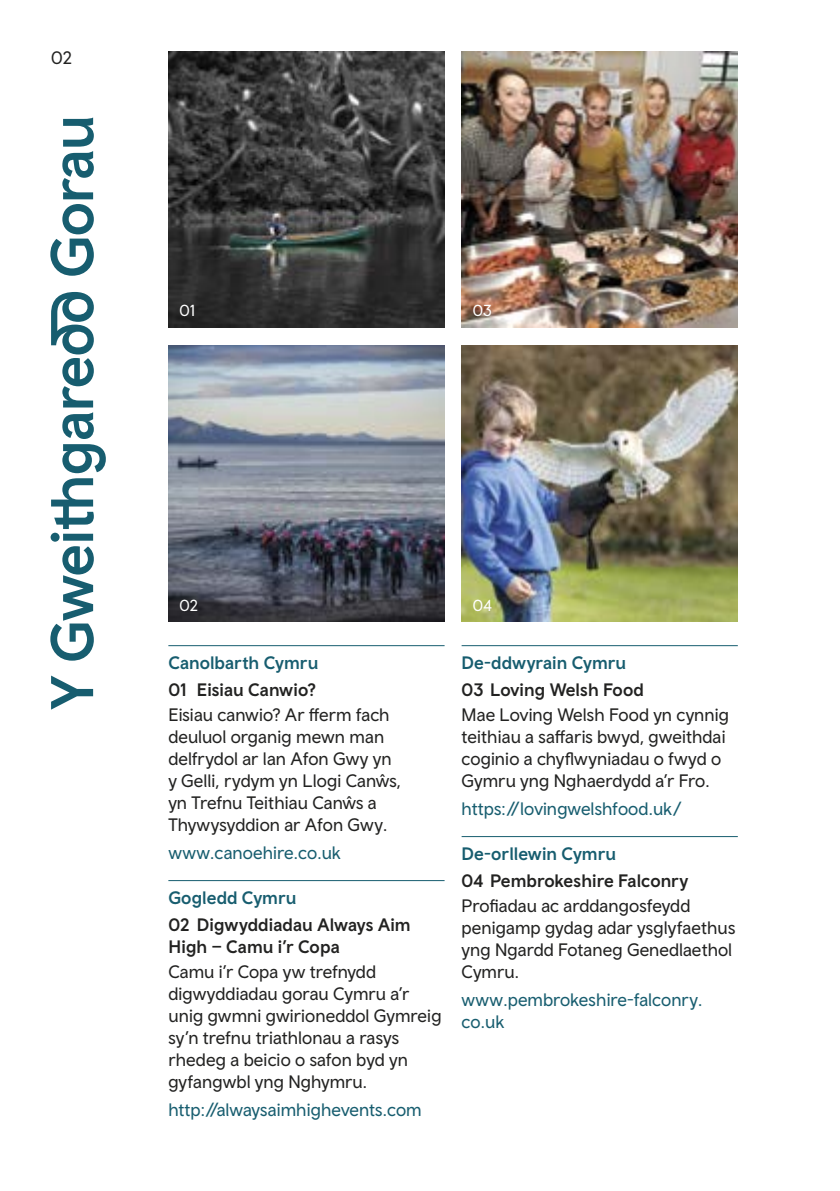
<style>
.page{position:relative;width:840px;height:1191px;background:#fff}
.page>*{position:absolute;margin:0;border:0;box-sizing:border-box;transform-origin:0 0}
.t1{font:500 60px "Wales Sans Headline";letter-spacing:-.015em;color:#175d6f}
.Body_Copy{font:18px/22px "Wales Sans Body";letter-spacing:.005em;color:#222221}
.URL{font:18px/22px "Wales Sans Body";color:#175d6f}
.Bold_Sub_Head{font:500 18px/22px "Wales Sans Body";color:#222221}
.Sub_Head{font:500 18px "Wales Sans Body";letter-spacing:.005em;color:#175d6f}
.t2{font:16px "Wales Sans Body";letter-spacing:.005em;color:#fff}
</style>
<div class="page">
<img style="left:168px;top:51px;width:276px;height:276px">
<img style="left:461px;top:51px;width:276px;height:276px">
<img style="left:168px;top:346px;width:276px;height:276px">
<img style="left:461px;top:346px;width:276px;height:276px">
<hr style="left:168px;top:645px;width:276px;height:1px;background:#175d6f">
<hr style="left:168px;top:880px;width:276px;height:1px;background:#175d6f">
<hr style="left:461px;top:645px;width:276px;height:1px;background:#175d6f">
<hr style="left:461px;top:836px;width:276px;height:1px;background:#175d6f">
<p class="Body_Copy" style="left:51px;top:46px;width:22px">02</p>
<p class="t1" style="left:36px;top:710px;width:596px;rotate:-90deg">Y Gweithgaredd Gorau</p>
<p class="t2" style="left:179px;top:300px;width:17px">01</p>
<p class="t2" style="left:472px;top:300px;width:21px">03</p>
<p class="t2" style="left:179px;top:595px;width:20px">02</p>
<p class="Sub_Head" style="left:168px;top:651px;width:151px">Canolbarth Cymru</p>
<p class="Bold_Sub_Head" style="left:168px;top:678px;width:149px">01 Eisiau Canwio?</p>
<p class="Body_Copy" style="left:168px;top:703px;width:234px">Eisiau canwio? Ar fferm fach deuluol organig mewn man delfrydol ar lan Afon Gwy yn y Gelli, rydym yn Llogi Canŵs, yn Trefnu Teithiau Canŵs a<br>Thywysyddion ar Afon Gwy.</p>
<p class="URL" style="left:168px;top:841px;width:174px">www.canoehire.co.uk</p>
<p class="Sub_Head" style="left:168px;top:886px;width:129px">Gogledd Cymru</p>
<p class="Bold_Sub_Head" style="left:168px;top:913px;width:244px">02 Digwyddiadau Always Aim<br>High – Camu i’r Copa</p>
<p class="Body_Copy" style="left:168px;top:960px;width:274px">Camu i’r Copa yw trefnydd digwyddiadau gorau Cymru a’r unig gwmni gwirioneddol Gymreig sy’n trefnu triathlonau a rasys rhedeg a beicio o safon byd yn gyfangwbl yng Nghymru.</p>
<p class="URL" style="left:168px;top:1098px;width:255px">http://alwaysaimhighevents.com</p>
<p class="t2" style="left:472px;top:595px;width:20px">04</p>
<p class="Sub_Head" style="left:461px;top:651px;width:166px">De-ddwyrain Cymru</p>
<p class="Bold_Sub_Head" style="left:461px;top:678px;width:184px">03 Loving Welsh Food</p>
<p class="Body_Copy" style="left:461px;top:703px;width:269px">Mae Loving Welsh Food yn cynnig teithiau a saffaris bwyd, gweithdai coginio a chyflwyniadau o fwyd o<br>Gymru yng Nghaerdydd a’r Fro.</p>
<p class="URL" style="left:461px;top:797px;width:222px">https://lovingwelshfood.uk/</p>
<p class="Sub_Head" style="left:461px;top:842px;width:156px">De-orllewin Cymru</p>
<p class="Bold_Sub_Head" style="left:461px;top:869px;width:228px">04 Pembrokeshire Falconry</p>
<p class="Body_Copy" style="left:461px;top:894px;width:275px">Profiadau ac arddangosfeydd penigamp gydag adar ysglyfaethus yng Ngardd Fotaneg Genedlaethol<br>Cymru.</p>
<p class="URL" style="left:461px;top:988px;width:242px">www.pembrokeshire-falconry. co.uk</p>
</div>
